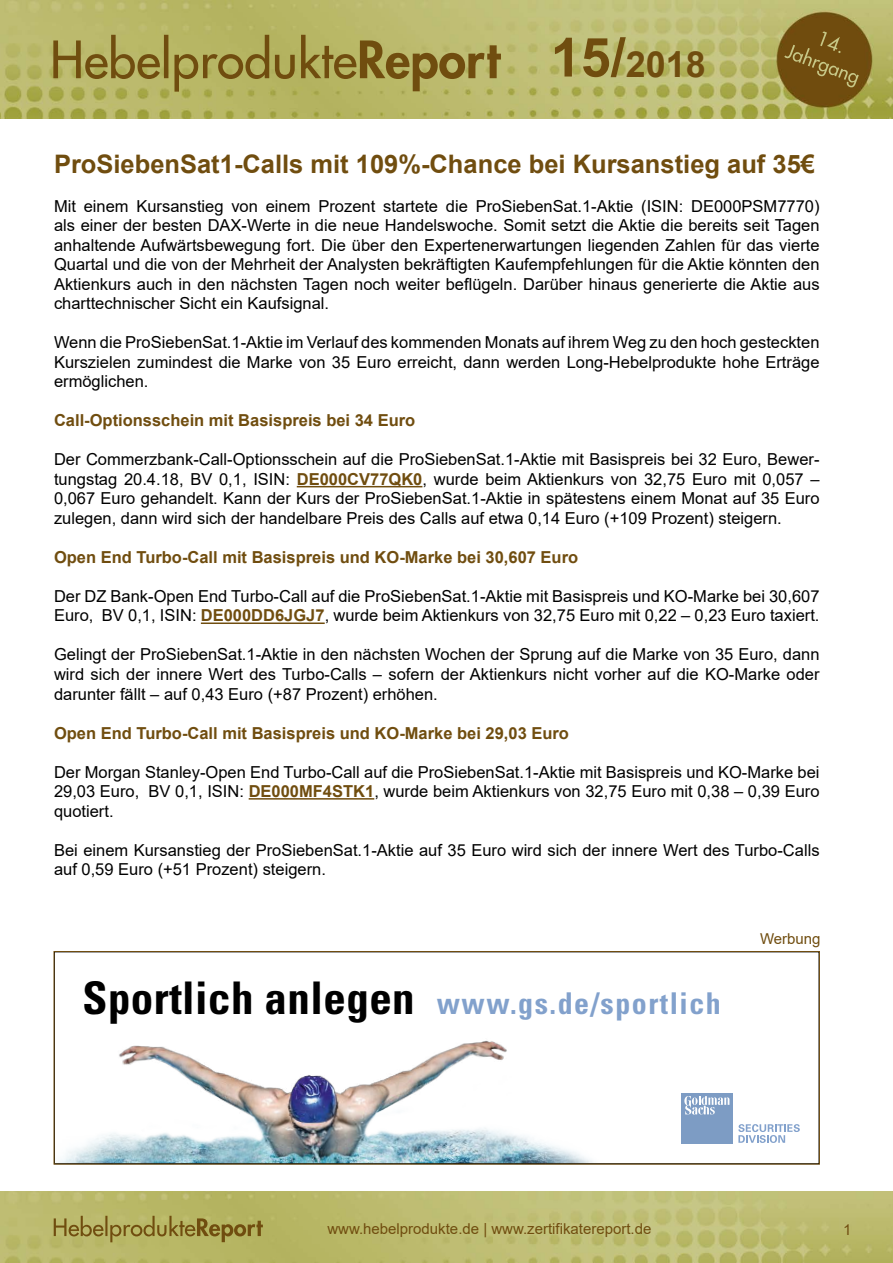
<style>
.page{position:relative;width:893px;height:1263px;background:#fff}
.page>*{position:absolute;margin:0;border:0;box-sizing:border-box;transform-origin:0 0}
.t1{font:700 36px "Arial";color:#704d0f}
.t2{font:700 condensed 30px "Univers";letter-spacing:.05em;color:#82a1cc}
.t3{font:700 25.5px "Arial";color:#704d0f}
.t4{font:16.5px/19.5px "Arial";color:#000;text-align:justify}
.t5{font:700 16.5px "Arial";color:#704d0f}
.t6{font:15px "Arial";color:#704d0f}
.s1{font-size:54px}
.s2{font-weight:700;color:#704d0f}
.s3{font-size:45px;color:#000}
</style>
<div class="page">
<img style="left:0;top:1192px;width:893px;height:71px">
<img style="left:0;top:0;width:893px;height:119px">
<hr style="left:297px;top:486px;width:125px;height:1px;background:#704d0f">
<hr style="left:201px;top:622px;width:124px;height:2px;background:#704d0f">
<hr style="left:249px;top:798px;width:125px;height:2px;background:#704d0f">
<img style="left:60px;top:1040px;width:622px;height:122px">
<div style="left:682px;top:1093px;width:51px;height:51px;background:#7d9cc4"></div>
<svg style="left:684px;top:1096px;width:45px;height:18px"></svg>
<svg style="left:738px;top:1124px;width:62px;height:19px"></svg>
<div style="left:54px;top:951px;width:766px;height:213px;border:1px solid #704d0f"></div>
<h1 class="t1" style="left:551px;top:39px;width:157px"><span class="s1">15/</span>2018</h1>
<h3 class="t3" style="left:54px;top:146px;width:762px">ProSiebenSat1-Calls mit 109%-Chance bei Kursanstieg auf 35€</h3>
<p class="t4" style="left:54px;top:196px;width:767px">Mit einem Kursanstieg von einem Prozent startete die ProSiebenSat.1-Aktie (ISIN: DE000PSM7770) als einer der besten DAX-Werte in die neue Handelswoche. Somit setzt die Aktie die bereits seit Tagen anhaltende Aufwärtsbewegung fort. Die über den Expertenerwartungen liegenden Zahlen für das vierte Quartal und die von der Mehrheit der Analysten bekräftigten Kaufempfehlungen für die Aktie könnten den Aktienkurs auch in den nächsten Tagen noch weiter beflügeln. Darüber hinaus generierte die Aktie aus charttechnischer Sicht ein Kaufsignal.</p>
<p class="t4" style="left:54px;top:333px;width:767px">Wenn die ProSiebenSat.1-Aktie im Verlauf des kommenden Monats auf ihrem Weg zu den hoch gesteckten Kurszielen zumindest die Marke von 35 Euro erreicht, dann werden Long-Hebelprodukte hohe Erträge ermöglichen.</p>
<p class="t5" style="left:54px;top:409px;width:363px">Call-Optionsschein mit Basispreis bei 34 Euro</p>
<p class="t4" style="left:54px;top:450px;width:767px">Der Commerzbank-Call-Optionsschein auf die ProSiebenSat.1-Aktie mit Basispreis bei 32 Euro, Bewer&shy;tungstag 20.4.18, BV 0,1, ISIN: <span class="s2">DE000CV77QK0</span>, wurde beim Aktienkurs von 32,75 Euro mit 0,057 – 0,067 Euro gehandelt. Kann der Kurs der ProSiebenSat.1-Aktie in spätestens einem Monat auf 35 Euro zulegen, dann wird sich der handelbare Preis des Calls auf etwa 0,14 Euro (+109 Prozent) steigern.</p>
<p class="t5" style="left:54px;top:545px;width:526px">Open End Turbo-Call mit Basispreis und KO-Marke bei 30,607 Euro</p>
<p class="t4" style="left:54px;top:586px;width:767px">Der DZ Bank-Open End Turbo-Call auf die ProSiebenSat.1-Aktie mit Basispreis und KO-Marke bei 30,607<br>Euro, BV 0,1, ISIN: <span class="s2">DE000DD6JGJ7</span>, wurde beim Aktienkurs von 32,75 Euro mit 0,22 – 0,23 Euro taxiert.</p>
<p class="t4" style="left:54px;top:645px;width:767px">Gelingt der ProSiebenSat.1-Aktie in den nächsten Wochen der Sprung auf die Marke von 35 Euro, dann wird sich der innere Wert des Turbo-Calls – sofern der Aktienkurs nicht vorher auf die KO-Marke oder darunter fällt – auf 0,43 Euro (+87 Prozent) erhöhen.</p>
<p class="t5" style="left:54px;top:721px;width:516px">Open End Turbo-Call mit Basispreis und KO-Marke bei 29,03 Euro</p>
<p class="t4" style="left:54px;top:762px;width:767px">Der Morgan Stanley-Open End Turbo-Call auf die ProSiebenSat.1-Aktie mit Basispreis und KO-Marke bei 29,03 Euro, BV 0,1, ISIN: <span class="s2">DE000MF4STK1</span>, wurde beim Aktienkurs von 32,75 Euro mit 0,38 – 0,39 Euro quotiert.</p>
<p class="t4" style="left:54px;top:840px;width:767px">Bei einem Kursanstieg der ProSiebenSat.1-Aktie auf 35 Euro wird sich der innere Wert des Turbo-Calls auf 0,59 Euro (+51 Prozent) steigern.</p>
<h2 class="t2" style="left:83px;top:984px;width:640px"><span class="s3">Sportlich anlegen</span> www.gs.de/sportlich</h2>
<p class="t6" style="left:760px;top:929px;width:62px">Werbung</p>
<p class="t6" style="left:327px;top:1218px;width:326px">www.hebelprodukte.de | www.zertifikatereport.de</p>
<p class="t6" style="left:843px;top:1219px;width:10px">1</p>
</div>
